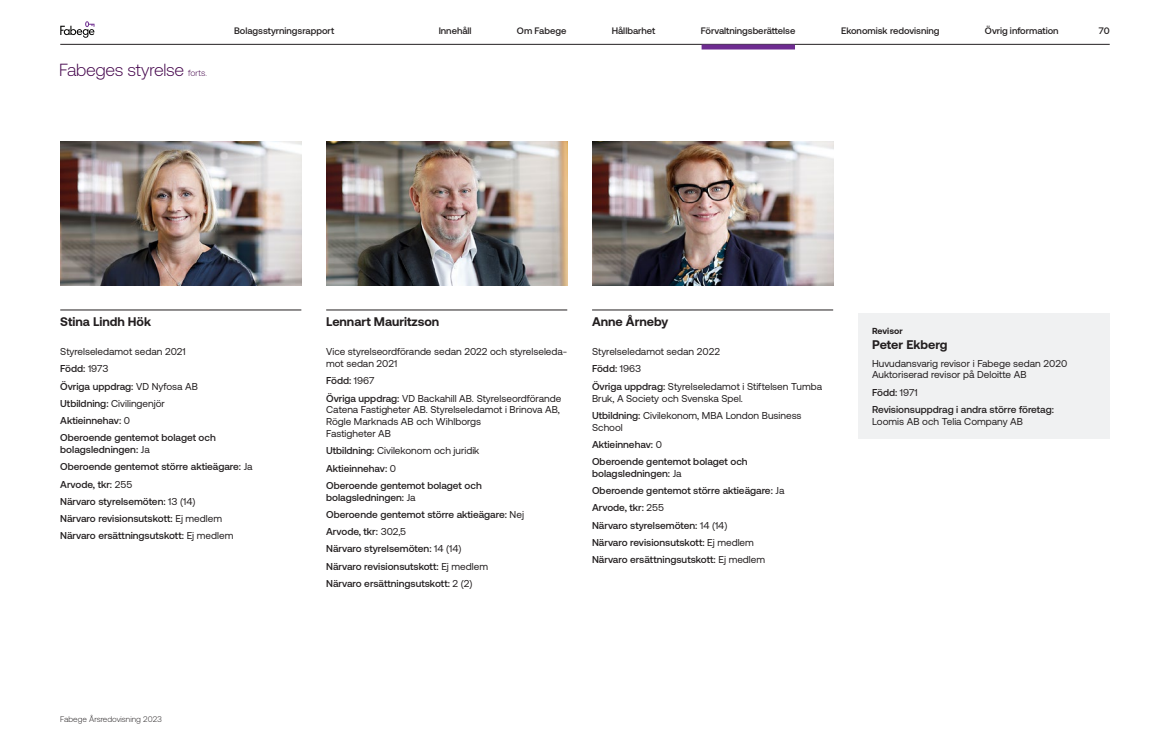
<style>
.page{position:relative;width:1170px;height:745px;background:#fff}
.page>*{position:absolute;margin:0;border:0;box-sizing:border-box;transform-origin:0 0}
.t1{font:300 17.5px "Aeonik";letter-spacing:-.015em;color:#410049}
.t2{font:700 12.5px "Aeonik";color:#231f20}
.t3{font:500 10px/17.2px "Aeonik";color:#231f20}
.t4{font:10px/11.9px "Aeonik";color:#231f20}
.t5{font:500 9.38px "Aeonik";color:#231f20}
.t6{font:700 8.75px "Aeonik";color:#231f20}
.t7{font:300 8.12px "Aeonik";color:#231f20}
.s1{font-size:8.75px}
.s2{font-weight:400}
.s3{font-weight:500}
</style>
<div class="page">
<hr style="left:60px;top:309px;width:241px;height:1px;background:#231f20">
<hr style="left:326px;top:309px;width:241px;height:1px;background:#231f20">
<hr style="left:592px;top:309px;width:241px;height:1px;background:#231f20">
<img style="left:60px;top:142px;width:241px;height:143px">
<img style="left:326px;top:142px;width:241px;height:143px">
<img style="left:592px;top:142px;width:241px;height:143px">
<div style="left:857px;top:313px;width:252px;height:125px;background:#f0f1f2"></div>
<svg style="left:60px;top:21px;width:34px;height:17px"></svg>
<hr style="left:60px;top:44px;width:1049px;height:1px;background:#231f20">
<div style="left:701px;top:44px;width:94px;height:5px;background:#6e2c91"></div>
<h1 class="t1" style="left:59px;top:60px;width:150px">Fabeges styrelse <span class="s1">forts.</span></h1>
<p class="t5" style="left:234px;top:26px;width:102px">Bolagsstyrningsrapport</p>
<p class="t5" style="left:438px;top:26px;width:34px">Innehåll</p>
<p class="t5" style="left:517px;top:26px;width:51px">Om Fabege</p>
<p class="t5" style="left:611px;top:26px;width:45px">Hållbarhet</p>
<p class="t5" style="left:700px;top:26px;width:96px">Förvaltningsberättelse</p>
<p class="t5" style="left:841px;top:26px;width:100px">Ekonomisk redovisning</p>
<p class="t5" style="left:984px;top:26px;width:75px">Övrig information</p>
<p class="t5" style="left:1098px;top:26px;width:12px">70</p>
<p class="t2" style="left:60px;top:314px;width:92px">Stina Lindh Hök</p>
<p class="t3" style="left:60px;top:343px;width:157px"><span class="s2">Styrelseledamot sedan 2021<br></span>Född: <span class="s2">1973<br></span>Övriga uppdrag: <span class="s2">VD Nyfosa AB<br></span>Utbildning: <span class="s2">Civilingenjör<br></span>Aktieinnehav: <span class="s2">0<br></span>Oberoende gentemot bolaget och</p>
<p class="t3" style="left:60px;top:440px;width:194px">bolagsledningen: <span class="s2">Ja<br></span>Oberoende gentemot större aktieägare: <span class="s2">Ja<br></span>Arvode, tkr: <span class="s2">255<br></span>Närvaro styrelsemöten: <span class="s2">13 (14)<br></span>Närvaro revisionsutskott: <span class="s2">Ej medlem<br></span>Närvaro ersättningsutskott: <span class="s2">Ej medlem</span></p>
<p class="t7" style="left:60px;top:714px;width:103px">Fabege Årsredovisning 2023</p>
<p class="t2" style="left:326px;top:314px;width:115px">Lennart Mauritzson</p>
<p class="t4" style="left:326px;top:345px;width:242px">Vice styrelseordförande sedan 2022 och styrelseleda&shy;mot sedan 2021</p>
<p class="t4" style="left:326px;top:372px;width:237px;line-height:17.2px"><span class="s3">Född:</span> 1967<br><span class="s3">Övriga uppdrag:</span> VD Backahill AB. Styrelseordförande</p>
<p class="t4" style="left:326px;top:404px;width:235px">Catena Fastigheter AB. Styrelseledamot i Brinova AB,<br>Rögle Marknads AB och Wihlborgs<br>Fastigheter AB</p>
<p class="t3" style="left:326px;top:442px;width:157px">Utbildning: <span class="s2">Civilekonom och juridik<br></span>Aktieinnehav: <span class="s2">0<br></span>Oberoende gentemot bolaget och</p>
<p class="t3" style="left:326px;top:488px;width:199px">bolagsledningen: <span class="s2">Ja<br></span>Oberoende gentemot större aktieägare: <span class="s2">Nej<br></span>Arvode, tkr: <span class="s2">302,5<br></span>Närvaro styrelsemöten: <span class="s2">14 (14)<br></span>Närvaro revisionsutskott: <span class="s2">Ej medlem<br></span>Närvaro ersättningsutskott: <span class="s2">2 (2)</span></p>
<p class="t2" style="left:592px;top:314px;width:78px">Anne Årneby</p>
<p class="t4" style="left:592px;top:343px;width:231px;line-height:17.2px">Styrelseledamot sedan 2022<br><span class="s3">Född:</span> 1963<br><span class="s3">Övriga uppdrag:</span> Styrelseledamot i Stiftelsen Tumba</p>
<p class="t4" style="left:592px;top:389px;width:211px;line-height:17.2px">Bruk, A Society och Svenska Spel.<br><span class="s3">Utbildning:</span> Civilekonom, MBA London Business</p>
<p class="t3" style="left:592px;top:418px;width:157px"><span class="s2">School<br></span>Aktieinnehav: <span class="s2">0<br></span>Oberoende gentemot bolaget och</p>
<p class="t3" style="left:592px;top:464px;width:194px">bolagsledningen: <span class="s2">Ja<br></span>Oberoende gentemot större aktieägare: <span class="s2">Ja<br></span>Arvode, tkr: <span class="s2">255<br></span>Närvaro styrelsemöten: <span class="s2">14 (14)<br></span>Närvaro revisionsutskott: <span class="s2">Ej medlem<br></span>Närvaro ersättningsutskott: <span class="s2">Ej medlem</span></p>
<p class="t6" style="left:872px;top:325px;width:32px">Revisor</p>
<p class="t2" style="left:872px;top:337px;width:77px">Peter Ekberg</p>
<p class="t4" style="left:872px;top:357px;width:197px">Huvudansvarig revisor i Fabege sedan 2020<br>Auktoriserad revisor på Deloitte AB</p>
<p class="t3" style="left:872px;top:383px;width:183px">Född: <span class="s2">1971<br></span>Revisionsuppdrag i andra större företag:</p>
<p class="t4" style="left:872px;top:415px;width:152px">Loomis AB och Telia Company AB</p>
</div>
